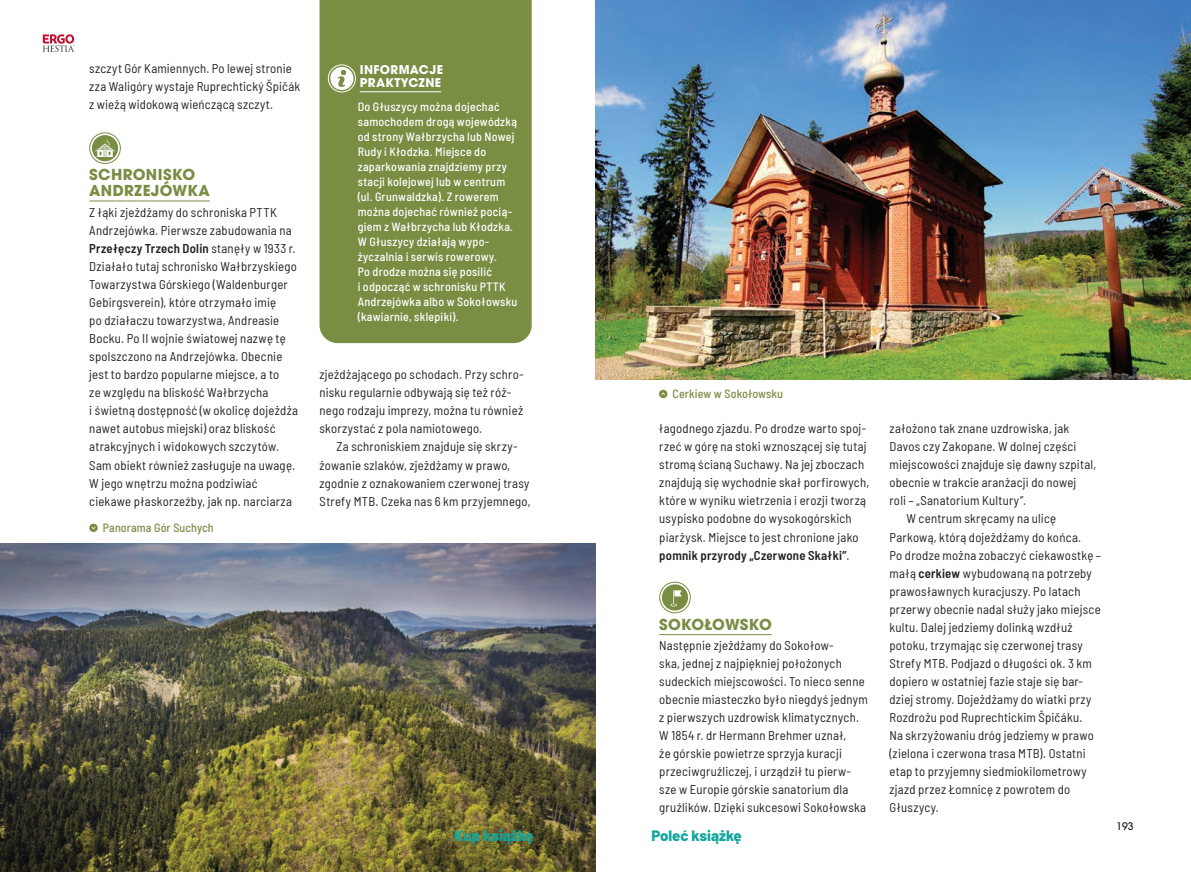
<style>
.page{position:relative;width:1191px;height:872px;background:#fff}
.page>*{position:absolute;margin:0;border:0;box-sizing:border-box;transform-origin:0 0}
.t1{font:700 15px/16.5px "ITC Avant Garde Pro";letter-spacing:.02em;color:#798d43}
.t2{font:800 15px "Barlow";color:#13a69e}
.t3{font:semi-condensed 12.75px/18px "Barlow";letter-spacing:.02em;color:#231f20}
.t4{font:500 semi-condensed 12px/15px "Barlow";letter-spacing:.02em;color:#fff}
.t5{font:500 semi-condensed 12px "Barlow";letter-spacing:.01em;color:#798d43}
.t6{font:700 12px/13.5px "ITC Avant Garde Pro";letter-spacing:.035em;color:#fff}
.t7{font:500 10.5px "ITC Avant Garde Pro";color:#231f20}
.s1{font-weight:600}
</style>
<div class="page">
<svg style="left:43px;top:34px;width:31px;height:18px"></svg>
<hr style="left:659px;top:634px;width:112px;height:1px;background:#798d43">
<div style="left:662px;top:584px;width:26px;height:26px;background:#798d43;border-radius:50%"></div>
<div style="left:659px;top:582px;width:31px;height:31px;border:1px solid #798d43;border-radius:50%"></div>
<svg style="left:670px;top:590px;width:11px;height:16px"></svg>
<hr style="left:89px;top:201px;width:121px;height:1px;background:#798d43">
<div style="left:92px;top:135px;width:26px;height:26px;background:#798d43;border-radius:50%"></div>
<div style="left:89px;top:132px;width:32px;height:32px;border:1px solid #798d43;border-radius:50%"></div>
<svg style="left:95px;top:139px;width:20px;height:18px"></svg>
<div style="left:319px;top:0;width:212px;height:343px;background:#798d43"></div>
<hr style="left:360px;top:91px;width:81px;height:1px;background:#fff">
<div style="left:330px;top:67px;width:23px;height:23px;background:#fff;border-radius:50%"></div>
<div style="left:328px;top:65px;width:28px;height:27px;border:1px solid #fff;border-radius:50%"></div>
<svg style="left:337px;top:70px;width:9px;height:17px"></svg>
<img style="left:595px;top:0;width:596px;height:379px">
<img style="left:0;top:543px;width:595px;height:329px">
<svg style="left:659px;top:390px;width:8px;height:8px"></svg>
<svg style="left:89px;top:523px;width:9px;height:9px"></svg>
<p class="t3" style="left:89px;top:59px;width:212px">szczyt Gór Kamiennych. Po lewej stronie zza Waligóry wystaje Ruprechtický Špičák z wieżą widokową wieńczącą szczyt.</p>
<p class="t1" style="left:89px;top:166px;width:122px">SCHRONISKO<br>ANDRZEJÓWKA</p>
<p class="t3" style="left:89px;top:203px;width:210px">Z łąki zjeżdżamy do schroniska PTTK Andrzejówka. Pierwsze zabudowania na <span class="s1">Przełęczy Trzech Dolin</span> stanęły w 1933 r.<br>Działało tutaj schronisko Wałbrzyskiego Towarzystwa Górskiego (Waldenburger Gebirgsverein), które otrzymało imię<br>po działaczu towarzystwa, Andreasie Bocku. Po II wojnie światowej nazwę tę spolszczono na Andrzejówka. Obecnie jest to bardzo popularne miejsce, a to<br>ze względu na bliskość Wałbrzycha<br>i świetną dostępność (w okolicę dojeżdża nawet autobus miejski) oraz bliskość atrakcyjnych i widokowych szczytów.<br>Sam obiekt również zasługuje na uwagę.<br>W jego wnętrzu można podziwiać ciekawe płaskorzeźby, jak np. narciarza</p>
<p class="t5" style="left:103px;top:519px;width:112px">Panorama Gór Suchych</p>
<p class="t6" style="left:360px;top:62px;width:85px">INFORMACJE<br>PRAKTYCZNE</p>
<p class="t4" style="left:358px;top:98px;width:161px">Do Głuszycy można dojechać samochodem drogą wojewódzką od strony Wałbrzycha lub Nowej<br>Rudy i Kłodzka. Miejsce do zaparkowania znajdziemy przy stacji kolejowej lub w centrum (ul. Grunwaldzka). Z rowerem można dojechać również pocią&shy;giem z Wałbrzycha lub Kłodzka.<br>W Głuszycy działają wypo&shy;życzalnia i serwis rowerowy.<br>Po drodze można się posilić<br>i odpocząć w schronisku PTTK<br>Andrzejówka albo w Sokołowsku (kawiarnie, sklepiki).</p>
<p class="t3" style="left:319px;top:365px;width:206px">zjeżdżającego po schodach. Przy schro&shy;nisku regularnie odbywają się też róż&shy;nego rodzaju imprezy, można tu również skorzystać z pola namiotowego.</p>
<p class="t3" style="left:319px;top:437px;width:213px;text-indent:17px">Za schroniskiem znajduje się skrzy&shy;żowanie szlaków, zjeżdżamy w prawo, zgodnie z oznakowaniem czerwonej trasy Strefy MTB. Czeka nas 6 km przyjemnego,</p>
<p class="t5" style="left:672px;top:385px;width:112px">Cerkiew w Sokołowsku</p>
<p class="t3" style="left:659px;top:419px;width:211px">łagodnego zjazdu. Po drodze warto spoj&shy;rzeć w górę na stoki wznoszącej się tutaj stromą ścianą Suchawy. Na jej zboczach znajdują się wychodnie skał porfirowych, które w wyniku wietrzenia i erozji tworzą usypisko podobne do wysokogórskich piarżysk. Miejsce to jest chronione jako <span class="s1">pomnik przyrody „Czerwone Skałki”</span>.</p>
<p class="t1" style="left:659px;top:616px;width:114px">SOKOŁOWSKO</p>
<p class="t3" style="left:659px;top:635px;width:210px">Następnie zjeżdżamy do Sokołow-<br>ska, jednej z najpiękniej położonych sudeckich miejscowości. To nieco senne obecnie miasteczko było niegdyś jednym z pierwszych uzdrowisk klimatycznych.<br>W 1854 r. dr Hermann Brehmer uznał,<br>że górskie powietrze sprzyja kuracji przeciwgruźliczej, i urządził tu pierw&shy;sze w Europie górskie sanatorium dla gruźlików. Dzięki sukcesowi Sokołowska</p>
<p class="t2" style="left:454px;top:824px;width:81px">Kup książkę</p>
<p class="t2" style="left:651px;top:824px;width:91px">Poleć książkę</p>
<p class="t3" style="left:889px;top:419px;width:181px">założono tak znane uzdrowiska, jak</p>
<p class="t3" style="left:889px;top:437px;width:189px">Davos czy Zakopane. W dolnej części</p>
<p class="t3" style="left:889px;top:455px;width:208px">miejscowości znajduje się dawny szpital,</p>
<p class="t3" style="left:889px;top:473px;width:188px">obecnie w trakcie aranżacji do nowej</p>
<p class="t3" style="left:889px;top:491px;width:138px">roli – „Sanatorium Kultury”.</p>
<p class="t3" style="left:906px;top:509px;width:151px">W centrum skręcamy na ulicę</p>
<p class="t3" style="left:889px;top:527px;width:193px">Parkową, którą dojeżdżamy do końca.</p>
<p class="t3" style="left:889px;top:545px;width:213px">Po drodze można zobaczyć ciekawostkę –</p>
<p class="t3" style="left:889px;top:563px;width:204px">małą <span class="s1">cerkiew</span> wybudowaną na potrzeby</p>
<p class="t3" style="left:889px;top:581px;width:192px">prawosławnych kuracjuszy. Po latach</p>
<p class="t3" style="left:889px;top:599px;width:213px">przerwy obecnie nadal służy jako miejsce</p>
<p class="t3" style="left:889px;top:617px;width:185px">kultu. Dalej jedziemy dolinką wzdłuż</p>
<p class="t3" style="left:889px;top:635px;width:195px">potoku, trzymając się czerwonej trasy</p>
<p class="t3" style="left:889px;top:653px;width:204px">Strefy MTB. Podjazd o długości ok. 3 km</p>
<p class="t3" style="left:889px;top:671px;width:195px">dopiero w ostatniej fazie staje się bar-</p>
<p class="t3" style="left:889px;top:689px;width:203px">dziej stromy. Dojeżdżamy do wiatki przy</p>
<p class="t3" style="left:889px;top:707px;width:194px">Rozdrożu pod Ruprechtickim Špičáku.</p>
<p class="t3" style="left:889px;top:725px;width:206px">Na skrzyżowaniu dróg jedziemy w prawo</p>
<p class="t3" style="left:889px;top:743px;width:198px">(zielona i czerwona trasa MTB). Ostatni</p>
<p class="t3" style="left:889px;top:761px;width:199px">etap to przyjemny siedmiokilometrowy</p>
<p class="t3" style="left:889px;top:779px;width:182px">zjazd przez Łomnicę z powrotem do</p>
<p class="t3" style="left:889px;top:797px;width:51px">Głuszycy.</p>
<p class="t7" style="left:1116px;top:819px;width:19px">193</p>
</div>
